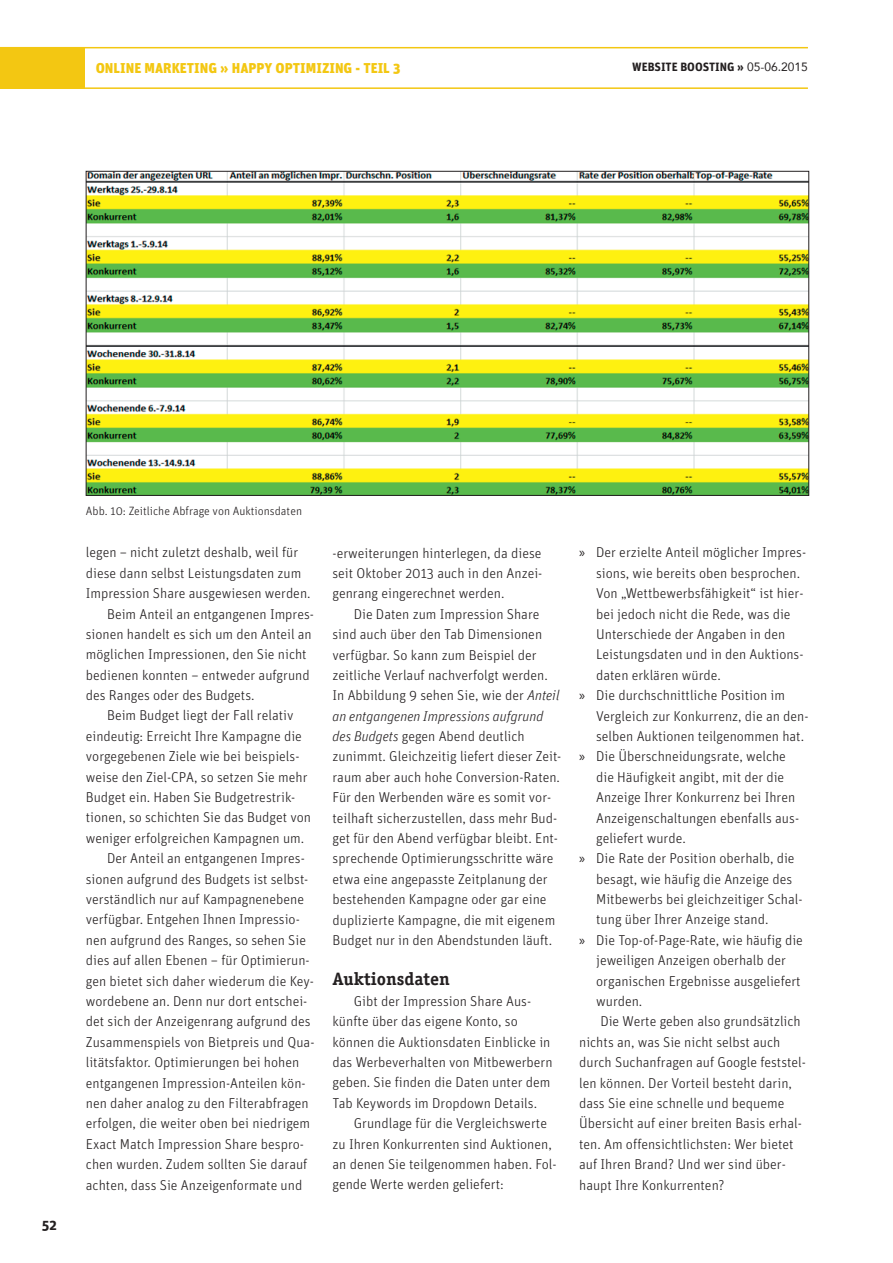
<style>
.page{position:relative;width:893px;height:1263px;background:#fff}
.page>*{position:absolute;margin:0;border:0;box-sizing:border-box;transform-origin:0 0}
.t1{font:700 18px "Officina Serif Std";color:#231f20}
.t2{font:300 14.25px/20.4px "Unit";color:#231f20}
.t3{font:900 14.25px "Unit";color:#f3c712}
.t4{font:700 14.25px "Unit";color:#231f20}
.t5{font:300 12px "Unit";color:#231f20}
.t6{font:700 12px "Unit";color:#231f20}
.s1{font-family:"Avenir";font-weight:400}
.s2{font-style:italic}
.s3{font-family:"Myriad Pro";font-weight:400}
</style>
<div class="page">
<div style="left:0;top:47px;width:85px;height:41px;background:#f3c712"></div>
<hr style="left:0;top:47px;width:808px;height:1px;background:#f3c712">
<hr style="left:0;top:87px;width:808px;height:2px;background:#f3c712">
<img style="left:88px;top:173px;width:719px;height:321px">
<p class="t3" style="left:96px;top:59px;width:306px">ONLINE MARKETING » HAPPY OPTIMIZING - TEIL 3</p>
<p class="t6" style="left:632px;top:59px;width:177px">WEBSITE BOOSTING » <span class="s1">05-06.2015</span></p>
<p class="t4" style="left:42px;top:1216px;width:17px">52</p>
<p class="t5" style="left:86px;top:504px;width:218px">Abb. 10: Zeitliche Abfrage von Auktionsdaten</p>
<p class="t2" style="left:86px;top:542px;width:214px">legen – nicht zuletzt deshalb, weil für</p>
<p class="t2" style="left:86px;top:562px;width:217px">diese dann selbst Leistungsdaten zum</p>
<p class="t2" style="left:86px;top:583px;width:226px">Impression Share ausgewiesen werden.</p>
<p class="t2" style="left:107px;top:603px;width:208px">Beim Anteil an entgangenen Impres-</p>
<p class="t2" style="left:86px;top:624px;width:227px">sionen handelt es sich um den Anteil an</p>
<p class="t2" style="left:86px;top:644px;width:222px">möglichen Impressionen, den Sie nicht</p>
<p class="t2" style="left:86px;top:664px;width:225px">bedienen konnten – entweder aufgrund</p>
<p class="t2" style="left:86px;top:685px;width:170px">des Ranges oder des Budgets.</p>
<p class="t2" style="left:107px;top:705px;width:188px">Beim Budget liegt der Fall relativ</p>
<p class="t2" style="left:86px;top:726px;width:218px">eindeutig: Erreicht Ihre Kampagne die</p>
<p class="t2" style="left:86px;top:746px;width:215px">vorgegebenen Ziele wie bei beispiels-</p>
<p class="t2" style="left:86px;top:766px;width:223px">weise den Ziel-CPA, so setzen Sie mehr</p>
<p class="t2" style="left:86px;top:787px;width:211px">Budget ein. Haben Sie Budgetrestrik-</p>
<p class="t2" style="left:86px;top:807px;width:227px">tionen, so schichten Sie das Budget von</p>
<p class="t2" style="left:86px;top:828px;width:220px">weniger erfolgreichen Kampagnen um.</p>
<p class="t2" style="left:107px;top:848px;width:199px">Der Anteil an entgangenen Impres-</p>
<p class="t2" style="left:86px;top:868px;width:224px">sionen aufgrund des Budgets ist selbst-</p>
<p class="t2" style="left:86px;top:889px;width:220px">verständlich nur auf Kampagnenebene</p>
<p class="t2" style="left:86px;top:909px;width:215px">verfügbar. Entgehen Ihnen Impressio-</p>
<p class="t2" style="left:86px;top:929px;width:222px">nen aufgrund des Ranges, so sehen Sie</p>
<p class="t2" style="left:86px;top:950px;width:225px">dies auf allen Ebenen – für Optimierun-</p>
<p class="t2" style="left:86px;top:970px;width:230px">gen bietet sich daher wiederum die Key-</p>
<p class="t2" style="left:86px;top:991px;width:223px">wordebene an. Denn nur dort entschei-</p>
<p class="t2" style="left:86px;top:1011px;width:226px">det sich der Anzeigenrang aufgrund des</p>
<p class="t2" style="left:86px;top:1031px;width:230px">Zusammenspiels von Bietpreis und Qua-</p>
<p class="t2" style="left:86px;top:1052px;width:215px">litätsfaktor. Optimierungen bei hohen</p>
<p class="t2" style="left:86px;top:1072px;width:221px">entgangenen Impression-Anteilen kön-</p>
<p class="t2" style="left:86px;top:1093px;width:224px">nen daher analog zu den Filterabfragen</p>
<p class="t2" style="left:86px;top:1113px;width:226px">erfolgen, die weiter oben bei niedrigem</p>
<p class="t2" style="left:86px;top:1133px;width:220px">Exact Match Impression Share bespro-</p>
<p class="t2" style="left:86px;top:1154px;width:223px">chen wurden. Zudem sollten Sie darauf</p>
<p class="t2" style="left:86px;top:1174px;width:218px">achten, dass Sie Anzeigenformate und</p>
<p class="t2" style="left:333px;top:542px;width:211px;text-align:justify">-erweiterungen hinterlegen, da diese seit Oktober 2013 auch in den Anzei&shy;genrang eingerechnet werden.</p>
<p class="t2" style="left:333px;top:603px;width:230px;text-indent:21px">Die Daten zum Impression Share sind auch über den Tab Dimensionen verfügbar. So kann zum Beispiel der zeitliche Verlauf nachverfolgt werden.<br>In Abbildung 9 sehen Sie, wie der <span class="s2">Anteil an entgangenen Impressions aufgrund des Budgets</span> gegen Abend deutlich zunimmt. Gleichzeitig liefert dieser Zeit&shy;raum aber auch hohe Conversion-Raten.<br>Für den Werbenden wäre es somit vor&shy;teilhaft sicherzustellen, dass mehr Bud&shy;get für den Abend verfügbar bleibt. Ent&shy;sprechende Optimierungsschritte wäre etwa eine angepasste Zeitplanung der bestehenden Kampagne oder gar eine duplizierte Kampagne, die mit eigenem Budget nur in den Abendstunden läuft.</p>
<p class="t1" style="left:333px;top:968px;width:119px">Auktionsdaten</p>
<p class="t2" style="left:333px;top:990px;width:222px;text-indent:21px">Gibt der Impression Share Aus&shy;künfte über das eigene Konto, so können die Auktionsdaten Einblicke in das Werbeverhalten von Mitbewerbern geben. Sie finden die Daten unter dem Tab Keywords im Dropdown Details.</p>
<p class="t2" style="left:333px;top:1113px;width:226px;text-indent:21px">Grundlage für die Vergleichswerte zu Ihren Konkurrenten sind Auktionen, an denen Sie teilgenommen haben. Fol&shy;gende Werte werden geliefert:</p>
<p class="t2" style="left:579px;top:542px;width:229px"><span class="s3">»</span> Der erzielte Anteil möglicher Impres-</p>
<p class="t2" style="left:596px;top:562px;width:206px">sions, wie bereits oben besprochen.</p>
<p class="t2" style="left:596px;top:583px;width:209px">Von „Wettbewerbsfähigkeit“ ist hier-</p>
<p class="t2" style="left:596px;top:603px;width:196px">bei jedoch nicht die Rede, was die</p>
<p class="t2" style="left:596px;top:624px;width:191px">Unterschiede der Angaben in den</p>
<p class="t2" style="left:596px;top:644px;width:209px">Leistungsdaten und in den Auktions-</p>
<p class="t2" style="left:596px;top:664px;width:126px">daten erklären würde.</p>
<p class="t2" style="left:579px;top:685px;width:207px"><span class="s3">»</span> Die durchschnittliche Position im</p>
<p class="t2" style="left:596px;top:705px;width:214px">Vergleich zur Konkurrenz, die an den-</p>
<p class="t2" style="left:596px;top:726px;width:210px">selben Auktionen teilgenommen hat.</p>
<p class="t2" style="left:579px;top:746px;width:208px"><span class="s3">»</span> Die Überschneidungsrate, welche</p>
<p class="t2" style="left:596px;top:766px;width:190px">die Häufigkeit angibt, mit der die</p>
<p class="t2" style="left:596px;top:787px;width:201px">Anzeige Ihrer Konkurrenz bei Ihren</p>
<p class="t2" style="left:596px;top:807px;width:204px">Anzeigenschaltungen ebenfalls aus-</p>
<p class="t2" style="left:596px;top:828px;width:91px">geliefert wurde.</p>
<p class="t2" style="left:579px;top:848px;width:217px"><span class="s3">»</span> Die Rate der Position oberhalb, die</p>
<p class="t2" style="left:596px;top:868px;width:198px">besagt, wie häufig die Anzeige des</p>
<p class="t2" style="left:596px;top:889px;width:208px">Mitbewerbs bei gleichzeitiger Schal-</p>
<p class="t2" style="left:596px;top:909px;width:174px">tung über Ihrer Anzeige stand.</p>
<p class="t2" style="left:579px;top:930px;width:225px"><span class="s3">»</span> Die Top-of-Page-Rate, wie häufig die</p>
<p class="t2" style="left:596px;top:950px;width:191px">jeweiligen Anzeigen oberhalb der</p>
<p class="t2" style="left:596px;top:970px;width:206px">organischen Ergebnisse ausgeliefert</p>
<p class="t2" style="left:596px;top:991px;width:48px">wurden.</p>
<p class="t2" style="left:600px;top:1011px;width:202px">Die Werte geben also grundsätzlich</p>
<p class="t2" style="left:579px;top:1031px;width:203px">nichts an, was Sie nicht selbst auch</p>
<p class="t2" style="left:579px;top:1052px;width:228px">durch Suchanfragen auf Google feststel-</p>
<p class="t2" style="left:579px;top:1072px;width:214px">len können. Der Vorteil besteht darin,</p>
<p class="t2" style="left:579px;top:1093px;width:207px">dass Sie eine schnelle und bequeme</p>
<p class="t2" style="left:579px;top:1113px;width:224px">Übersicht auf einer breiten Basis erhal-</p>
<p class="t2" style="left:579px;top:1133px;width:216px">ten. Am offensichtlichsten: Wer bietet</p>
<p class="t2" style="left:579px;top:1154px;width:208px">auf Ihren Brand? Und wer sind über-</p>
<p class="t2" style="left:579px;top:1174px;width:147px">haupt Ihre Konkurrenten?</p>
</div>
